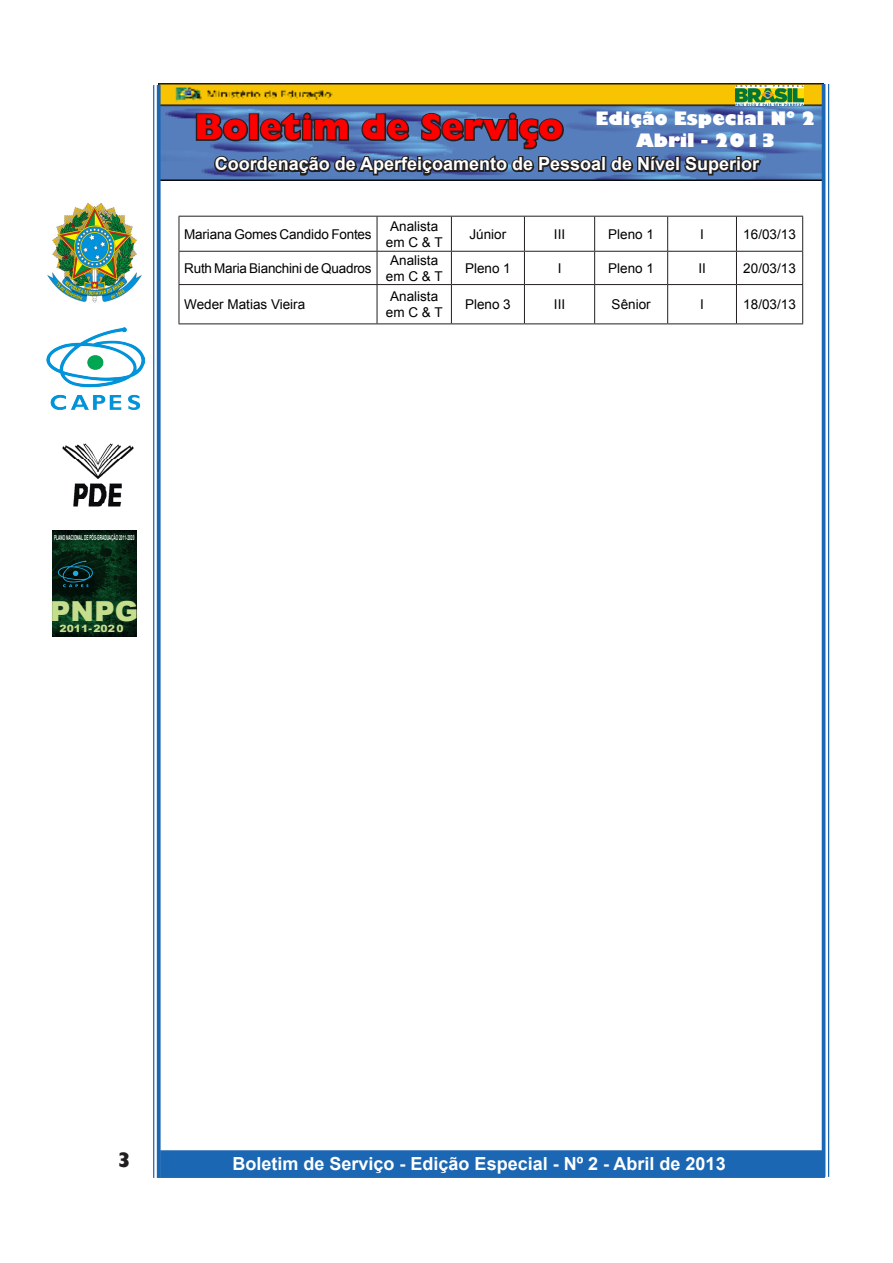
<style>
.page{position:relative;width:893px;height:1263px;background:#fff}
.page>*{position:absolute;margin:0;border:0;box-sizing:border-box;transform-origin:0 0}
.t1{font:800 36px "Gill Sans";color:#f00}
.t2{font:900 27.6px "Arial";color:#c5dd8c}
.t3{font:800 21px "Gill Sans";color:#231f20}
.t4{font:700 18px "Arial";color:#fff}
.t5{font:800 18px/21.6px "Gill Sans";color:#fff;text-align:center}
.t6{font:13.5px/16.2px "Arial";color:#000;text-align:center}
.t7{font:900 10.05px "Arial";color:#c5dd8c;scale:1.08 1}
.t8{font:700 7.05px "Arial";color:#f2f3f4;scale:.46 1}
</style>
<div class="page">
<img style="left:158px;top:84px;width:664px;height:96px">
<div style="left:160px;top:1150px;width:665px;height:28px;background:#1c67b3;border:2px solid #1c67b3"></div>
<hr style="left:153px;top:85px;width:1px;height:1093px;background:#1c67b3">
<svg style="left:157px;top:85px;width:4px;height:1093px;background:#3174b9"></svg>
<img style="left:62px;top:443px;width:72px;height:64px">
<svg style="left:194px;top:110px;width:569px;height:67px;background:#455f8c"></svg>
<hr style="left:822px;top:84px;width:3px;height:1093px;background:#1c67b3">
<hr style="left:828px;top:84px;width:1px;height:1093px;background:#1c67b3">
<img style="left:52px;top:530px;width:84px;height:107px">
<svg style="left:57px;top:561px;width:36px;height:26px"></svg>
<img style="left:736px;top:85px;width:67px;height:20px">
<img style="left:47px;top:203px;width:95px;height:100px">
<svg style="left:180px;top:217px;width:622px;height:106px"></svg>
<hr style="left:179px;top:216px;width:198px;height:1px;background:#231f20">
<hr style="left:179px;top:217px;width:1px;height:34px;background:#231f20">
<hr style="left:377px;top:216px;width:74px;height:1px;background:#231f20">
<hr style="left:377px;top:217px;width:1px;height:34px;background:#231f20">
<hr style="left:451px;top:216px;width:73px;height:1px;background:#231f20">
<hr style="left:451px;top:217px;width:1px;height:34px;background:#231f20">
<hr style="left:524px;top:216px;width:71px;height:1px;background:#231f20">
<hr style="left:524px;top:217px;width:1px;height:34px;background:#231f20">
<hr style="left:595px;top:216px;width:73px;height:1px;background:#231f20">
<hr style="left:594px;top:217px;width:1px;height:34px;background:#231f20">
<hr style="left:668px;top:216px;width:68px;height:1px;background:#231f20">
<hr style="left:667px;top:217px;width:1px;height:34px;background:#231f20">
<hr style="left:736px;top:216px;width:67px;height:1px;background:#231f20">
<hr style="left:736px;top:217px;width:1px;height:34px;background:#231f20">
<hr style="left:802px;top:217px;width:1px;height:34px;background:#231f20">
<hr style="left:179px;top:251px;width:198px;height:1px;background:#231f20">
<hr style="left:179px;top:252px;width:1px;height:32px;background:#231f20">
<hr style="left:377px;top:251px;width:74px;height:1px;background:#231f20">
<hr style="left:377px;top:252px;width:1px;height:32px;background:#231f20">
<hr style="left:451px;top:251px;width:73px;height:1px;background:#231f20">
<hr style="left:451px;top:252px;width:1px;height:32px;background:#231f20">
<hr style="left:524px;top:251px;width:71px;height:1px;background:#231f20">
<hr style="left:524px;top:252px;width:1px;height:32px;background:#231f20">
<hr style="left:595px;top:251px;width:73px;height:1px;background:#231f20">
<hr style="left:594px;top:252px;width:1px;height:32px;background:#231f20">
<hr style="left:668px;top:251px;width:68px;height:1px;background:#231f20">
<hr style="left:667px;top:252px;width:1px;height:32px;background:#231f20">
<hr style="left:736px;top:251px;width:67px;height:1px;background:#231f20">
<hr style="left:736px;top:252px;width:1px;height:32px;background:#231f20">
<hr style="left:802px;top:252px;width:1px;height:32px;background:#231f20">
<hr style="left:179px;top:284px;width:198px;height:1px;background:#231f20">
<hr style="left:179px;top:285px;width:1px;height:38px;background:#231f20">
<hr style="left:377px;top:284px;width:74px;height:1px;background:#231f20">
<hr style="left:377px;top:285px;width:1px;height:38px;background:#231f20">
<hr style="left:451px;top:284px;width:73px;height:1px;background:#231f20">
<hr style="left:451px;top:285px;width:1px;height:38px;background:#231f20">
<hr style="left:524px;top:284px;width:71px;height:1px;background:#231f20">
<hr style="left:524px;top:285px;width:1px;height:38px;background:#231f20">
<hr style="left:595px;top:284px;width:73px;height:1px;background:#231f20">
<hr style="left:594px;top:285px;width:1px;height:38px;background:#231f20">
<hr style="left:668px;top:284px;width:68px;height:1px;background:#231f20">
<hr style="left:667px;top:285px;width:1px;height:38px;background:#231f20">
<hr style="left:736px;top:284px;width:67px;height:1px;background:#231f20">
<hr style="left:736px;top:285px;width:1px;height:38px;background:#231f20">
<hr style="left:802px;top:285px;width:1px;height:38px;background:#231f20">
<hr style="left:179px;top:323px;width:198px;height:1px;background:#231f20">
<hr style="left:377px;top:323px;width:74px;height:1px;background:#231f20">
<hr style="left:451px;top:323px;width:73px;height:1px;background:#231f20">
<hr style="left:524px;top:323px;width:71px;height:1px;background:#231f20">
<hr style="left:595px;top:323px;width:73px;height:1px;background:#231f20">
<hr style="left:668px;top:323px;width:68px;height:1px;background:#231f20">
<hr style="left:736px;top:323px;width:67px;height:1px;background:#231f20">
<img style="left:47px;top:327px;width:97px;height:82px">
<h3 class="t5" style="left:595px;top:109px;width:222px">Edição Especial Nº 2<br>Abril - 2013</h3>
<h1 class="t1" style="left:195px;top:106px;width:370px">Boletim de Serviço</h1>
<h3 class="t4" style="left:215px;top:152px;width:546px">Coordenação de Aperfeiçoamento de Pessoal de Nível Superior</h3>
<p class="t6" style="left:184px;top:226px;width:189px">Mariana Gomes Candido Fontes</p>
<p class="t6" style="left:386px;top:218px;width:58px">Analista em C &amp; T</p>
<p class="t6" style="left:470px;top:226px;width:38px">Júnior</p>
<p class="t6" style="left:554px;top:226px;width:13px">III</p>
<p class="t6" style="left:608px;top:226px;width:47px">Pleno 1</p>
<p class="t6" style="left:700px;top:226px;width:5px">I</p>
<p class="t6" style="left:743px;top:226px;width:54px">16/03/13</p>
<p class="t6" style="left:184px;top:260px;width:189px">Ruth Maria Bianchini de Quadros</p>
<p class="t6" style="left:386px;top:252px;width:58px">Analista em C &amp; T</p>
<p class="t6" style="left:465px;top:260px;width:47px">Pleno 1</p>
<p class="t6" style="left:558px;top:260px;width:5px">I</p>
<p class="t6" style="left:608px;top:260px;width:47px">Pleno 1</p>
<p class="t6" style="left:698px;top:260px;width:9px">II</p>
<p class="t6" style="left:743px;top:260px;width:54px">20/03/13</p>
<p class="t6" style="left:184px;top:296px;width:123px">Weder Matias Vieira</p>
<p class="t6" style="left:386px;top:288px;width:58px">Analista em C &amp; T</p>
<p class="t6" style="left:465px;top:296px;width:47px">Pleno 3</p>
<p class="t6" style="left:554px;top:296px;width:13px">III</p>
<p class="t6" style="left:612px;top:296px;width:41px">Sênior</p>
<p class="t6" style="left:700px;top:296px;width:5px">I</p>
<p class="t6" style="left:743px;top:296px;width:54px">18/03/13</p>
<p class="t8" style="left:54px;top:533px;width:176px">PLANO NACIONAL DE PÓS-GRADUAÇÃO 2011-2020</p>
<h2 class="t2" style="left:50px;top:591px;width:90px">PNPG</h2>
<p class="t7" style="left:60px;top:621px;width:61px">2011-2020</p>
<h3 class="t3" style="left:117px;top:1147px;width:16px">3</h3>
<h3 class="t4" style="left:233px;top:1151px;width:495px">Boletim de Serviço - Edição Especial - Nº 2 - Abril de 2013</h3>
</div>
